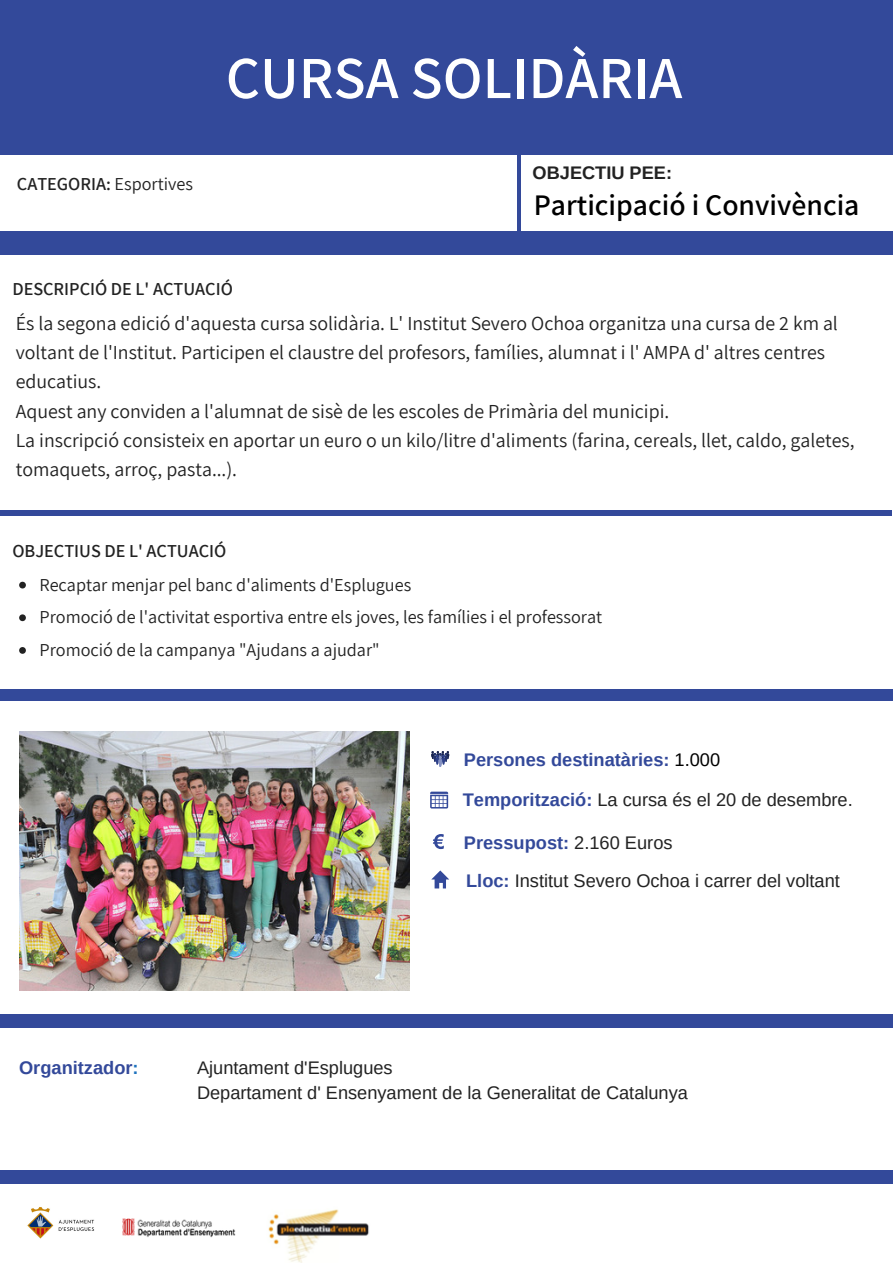
<style>
.page{position:relative;width:893px;height:1263px;background:#fff}
.page>*{position:absolute;margin:0;border:0;box-sizing:border-box;transform-origin:0 0}
.t1{font:600 59.55px "Assistant";color:#fff}
.t2{font:600 29.85px "Assistant";color:#000}
.t3{font:19.8px/29.2px "Assistant";color:#222}
.t4{font:18.3px/38.2px "Arimo";color:#222}
.t5{font:700 18.3px "Arimo";color:#33499a}
.t6{font:18.15px/32.7px "Assistant";color:#222}
.t7{font:18.15px/24.8px "Arimo";color:#222}
.t8{font:600 18.15px "Assistant";color:#222}
.t9{font:700 18.15px "Arimo";color:#222}
.s1{font-weight:400}
.s2{font-weight:400;color:#000}
.s3{font-weight:700;color:#33499a}
.s4{color:#1e73be}
</style>
<div class="page">
<div style="left:0;top:231px;width:893px;height:23px;background:#33499a"></div>
<div style="left:0;top:0;width:893px;height:154px;background:#33499a"></div>
<div style="left:0;top:689px;width:893px;height:11px;background:#33499a"></div>
<div style="left:0;top:1014px;width:893px;height:14px;background:#33499a"></div>
<div style="left:0;top:1170px;width:893px;height:13px;background:#33499a"></div>
<img style="left:27px;top:1207px;width:67px;height:32px">
<img style="left:19px;top:732px;width:391px;height:259px">
<svg style="left:19px;top:582px;width:7px;height:6px"></svg>
<svg style="left:19px;top:614px;width:7px;height:7px"></svg>
<svg style="left:19px;top:647px;width:7px;height:7px"></svg>
<hr style="left:517px;top:154px;width:4px;height:22px;background:#33499a">
<hr style="left:517px;top:223px;width:4px;height:22px;background:#33499a">
<hr style="left:517px;top:175px;width:4px;height:48px;background:#33499a">
<div style="left:0;top:510px;width:29px;height:5px;background:#33499a"></div>
<div style="left:862px;top:510px;width:30px;height:5px;background:#33499a"></div>
<div style="left:28px;top:510px;width:208px;height:5px;background:#33499a"></div>
<div style="left:235px;top:510px;width:208px;height:5px;background:#33499a"></div>
<div style="left:443px;top:510px;width:208px;height:5px;background:#33499a"></div>
<div style="left:650px;top:510px;width:208px;height:5px;background:#33499a"></div>
<svg style="left:858px;top:510px;width:4px;height:5px"></svg>
<img style="left:123px;top:1218px;width:112px;height:19px">
<svg style="left:430px;top:792px;width:18px;height:16px"></svg>
<svg style="left:431px;top:751px;width:18px;height:16px"></svg>
<img style="left:268px;top:1209px;width:101px;height:54px">
<svg style="left:431px;top:870px;width:18px;height:18px"></svg>
<svg style="left:433px;top:834px;width:11px;height:15px"></svg>
<p class="t8" style="left:17px;top:172px;width:178px">CATEGORIA: <span class="s1">Esportives</span></p>
<h1 class="t1" style="left:226px;top:37px;width:458px">CURSA SOLIDÀRIA</h1>
<p class="t9" style="left:533px;top:163px;width:141px">OBJECTIU PEE:</p>
<h2 class="t2" style="left:534px;top:185px;width:327px">Participació i Convivència</h2>
<p class="t8" style="left:12px;top:276px;width:222px">DESCRIPCIÓ DE L' ACTUACIÓ</p>
<p class="t3" style="left:16px;top:308px;width:840px">És la segona edició d'aquesta cursa solidària. L' Institut Severo Ochoa organitza una cursa de 2 km al voltant de l'Institut. Participen el claustre del profesors, famílies, alumnat i l' AMPA d' altres centres educatius.<br>Aquest any conviden a l'alumnat de sisè de les escoles de Primària del municipi.<br>La inscripció consisteix en aportar un euro o un kilo/litre d'aliments (farina, cereals, llet, caldo, galetes, tomaquets, arroç, pasta...).</p>
<p class="t8" style="left:12px;top:539px;width:216px">OBJECTIUS DE L' ACTUACIÓ</p>
<p class="t6" style="left:39px;top:568px;width:564px">Recaptar menjar pel banc d'aliments d'Esplugues<br>Promoció de l'activitat esportiva entre els joves, les famílies i el professorat<br>Promoció de la campanya "Ajudans a ajudar"</p>
<p class="t5" style="left:464px;top:749px;width:258px">Persones destinatàries: <span class="s2">1.000</span></p>
<p class="t4" style="left:463px;top:781px;width:391px"><span class="s3">Temporització:</span> La cursa és el 20 de desembre.</p>
<p class="t4" style="left:464px;top:823px;width:378px"><span class="s3">Pressupost:</span> 2.160 Euros<br><span class="s3">Lloc:</span> Institut Severo Ochoa i carrer del voltant</p>
<p class="t5" style="left:19px;top:1058px;width:121px">Organitzador<span class="s4">:</span></p>
<p class="t7" style="left:197px;top:1055px;width:492px">Ajuntament d'Esplugues<br>Departament d' Ensenyament de la Generalitat de Catalunya</p>
</div>
